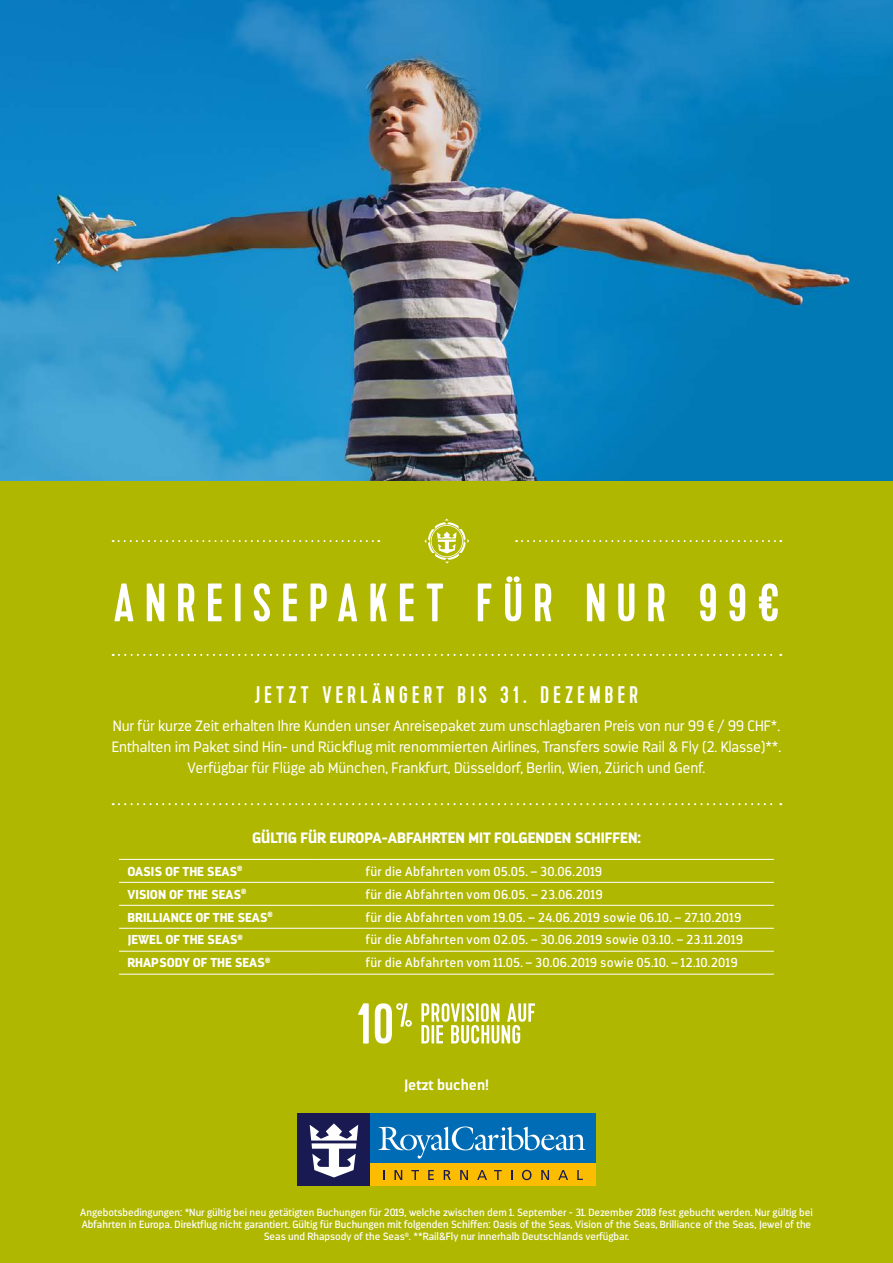
<style>
.page{position:relative;width:893px;height:1263px;background:#fff}
.page>*{position:absolute;margin:0;border:0;box-sizing:border-box;transform-origin:0 0}
.t1{font:54px "Kapra";letter-spacing:.195em;color:#fff}
.t2{font:24px "Kapra";letter-spacing:.18em;color:#fff}
.t3{font:300 15px/21px "Darwin";letter-spacing:-.005em;color:#fff;text-align:center}
.t4{font:900 15px "Darwin";color:#fff}
.t5{font:700 15px "Darwin";color:#fff}
.t6{font:12.9px "Darwin";letter-spacing:.025em;color:#fff}
.t7{font:900 12.9px "Darwin";color:#fff}
.t8{font:10.5px/12px "Darwin";color:#fff;text-align:center}
</style>
<div class="page">
<img style="left:0;top:0;width:893px;height:481px">
<div style="left:0;top:481px;width:893px;height:782px;background:#afb700"></div>
<div style="left:298px;top:1113px;width:297px;height:73px;background:#006cb5"></div>
<div style="left:298px;top:1113px;width:72px;height:73px;background:#191a51"></div>
<div style="left:370px;top:1163px;width:225px;height:23px;background:#fcbd00"></div>
<svg style="left:394px;top:1170px;width:8px;height:10px"></svg>
<svg style="left:411px;top:1170px;width:8px;height:10px"></svg>
<svg style="left:428px;top:1170px;width:6px;height:10px"></svg>
<svg style="left:444px;top:1170px;width:7px;height:10px"></svg>
<svg style="left:460px;top:1170px;width:8px;height:10px"></svg>
<svg style="left:477px;top:1170px;width:10px;height:10px"></svg>
<svg style="left:494px;top:1170px;width:8px;height:10px"></svg>
<svg style="left:522px;top:1170px;width:10px;height:10px"></svg>
<svg style="left:541px;top:1170px;width:8px;height:10px"></svg>
<svg style="left:558px;top:1170px;width:10px;height:10px"></svg>
<svg style="left:577px;top:1170px;width:6px;height:10px"></svg>
<svg style="left:310px;top:1123px;width:48px;height:54px"></svg>
<svg style="left:378px;top:1126px;width:208px;height:32px"></svg>
<svg style="left:113px;top:803px;width:668px;height:2px"></svg>
<svg style="left:424px;top:519px;width:45px;height:44px"></svg>
<svg style="left:516px;top:540px;width:265px;height:2px"></svg>
<svg style="left:113px;top:540px;width:266px;height:2px"></svg>
<svg style="left:113px;top:654px;width:668px;height:2px"></svg>
<svg style="left:421px;top:1003px;width:114px;height:40px"></svg>
<svg style="left:358px;top:1003px;width:11px;height:40px"></svg>
<svg style="left:375px;top:1003px;width:37px;height:40px"></svg>
<hr style="left:119px;top:974px;width:200px;height:1px;background:#fff">
<hr style="left:319px;top:974px;width:455px;height:1px;background:#fff">
<hr style="left:119px;top:859px;width:200px;height:1px;background:#fff">
<hr style="left:319px;top:859px;width:455px;height:1px;background:#fff">
<hr style="left:119px;top:882px;width:200px;height:1px;background:#fff">
<hr style="left:319px;top:882px;width:455px;height:1px;background:#fff">
<hr style="left:119px;top:905px;width:200px;height:1px;background:#fff">
<hr style="left:319px;top:905px;width:455px;height:1px;background:#fff">
<hr style="left:119px;top:928px;width:200px;height:1px;background:#fff">
<hr style="left:319px;top:928px;width:455px;height:1px;background:#fff">
<hr style="left:119px;top:951px;width:200px;height:1px;background:#fff">
<hr style="left:319px;top:951px;width:455px;height:1px;background:#fff">
<h1 class="t1" style="left:114px;top:571px;width:667px">ANREISEPAKET FÜR NUR 99€</h1>
<h2 class="t2" style="left:255px;top:680px;width:385px">JETZT VERLÄNGERT BIS 31. DEZEMBER</h2>
<p class="t3" style="left:112px;top:715px;width:671px">Nur für kurze Zeit erhalten Ihre Kunden unser Anreisepaket zum unschlagbaren Preis von nur 99 € / 99 CHF*.<br>Enthalten im Paket sind Hin- und Rückflug mit renommierten Airlines, Transfers sowie Rail &amp; Fly (2. Klasse)**.<br>Verfügbar für Flüge ab München, Frankfurt, Düsseldorf, Berlin, Wien, Zürich und Genf.</p>
<h3 class="t4" style="left:252px;top:828px;width:390px">GÜLTIG FÜR EUROPA-ABFAHRTEN MIT FOLGENDEN SCHIFFEN:</h3>
<p class="t7" style="left:128px;top:863px;width:116px">OASIS OF THE SEAS<sup>®</sup></p>
<p class="t6" style="left:366px;top:863px;width:238px">für die Abfahrten vom 05.05. – 30.06.2019</p>
<p class="t7" style="left:128px;top:886px;width:120px">VISION OF THE SEAS<sup>®</sup></p>
<p class="t6" style="left:366px;top:886px;width:239px">für die Abfahrten vom 06.05. – 23.06.2019</p>
<p class="t7" style="left:128px;top:909px;width:147px">BRILLIANCE OF THE SEAS<sup>®</sup></p>
<p class="t6" style="left:366px;top:909px;width:377px">für die Abfahrten vom 19.05. – 24.06.2019 sowie 06.10. – 27.10.2019</p>
<p class="t7" style="left:128px;top:932px;width:117px">JEWEL OF THE SEAS<sup>®</sup></p>
<p class="t6" style="left:366px;top:932px;width:379px">für die Abfahrten vom 02.05. – 30.06.2019 sowie 03.10. – 23.11.2019</p>
<p class="t7" style="left:128px;top:955px;width:144px">RHAPSODY OF THE SEAS<sup>®</sup></p>
<p class="t6" style="left:366px;top:955px;width:374px">für die Abfahrten vom 11.05. – 30.06.2019 sowie 05.10. – 12.10.2019</p>
<h3 class="t5" style="left:404px;top:1075px;width:87px">Jetzt buchen!</h3>
<p class="t8" style="left:80px;top:1206px;width:734px">Angebotsbedingungen: *Nur gültig bei neu getätigten Buchungen für 2019, welche zwischen dem 1. September - 31. Dezember 2018 fest gebucht werden. Nur gültig bei<br>Abfahrten in Europa. Direktflug nicht garantiert. Gültig für Buchungen mit folgenden Schiffen: Oasis of the Seas, Vision of the Seas, Brilliance of the Seas, Jewel of the<br>Seas und Rhapsody of the Seas<sup>®</sup>. **Rail&amp;Fly nur innerhalb Deutschlands verfügbar.</p>
</div>
